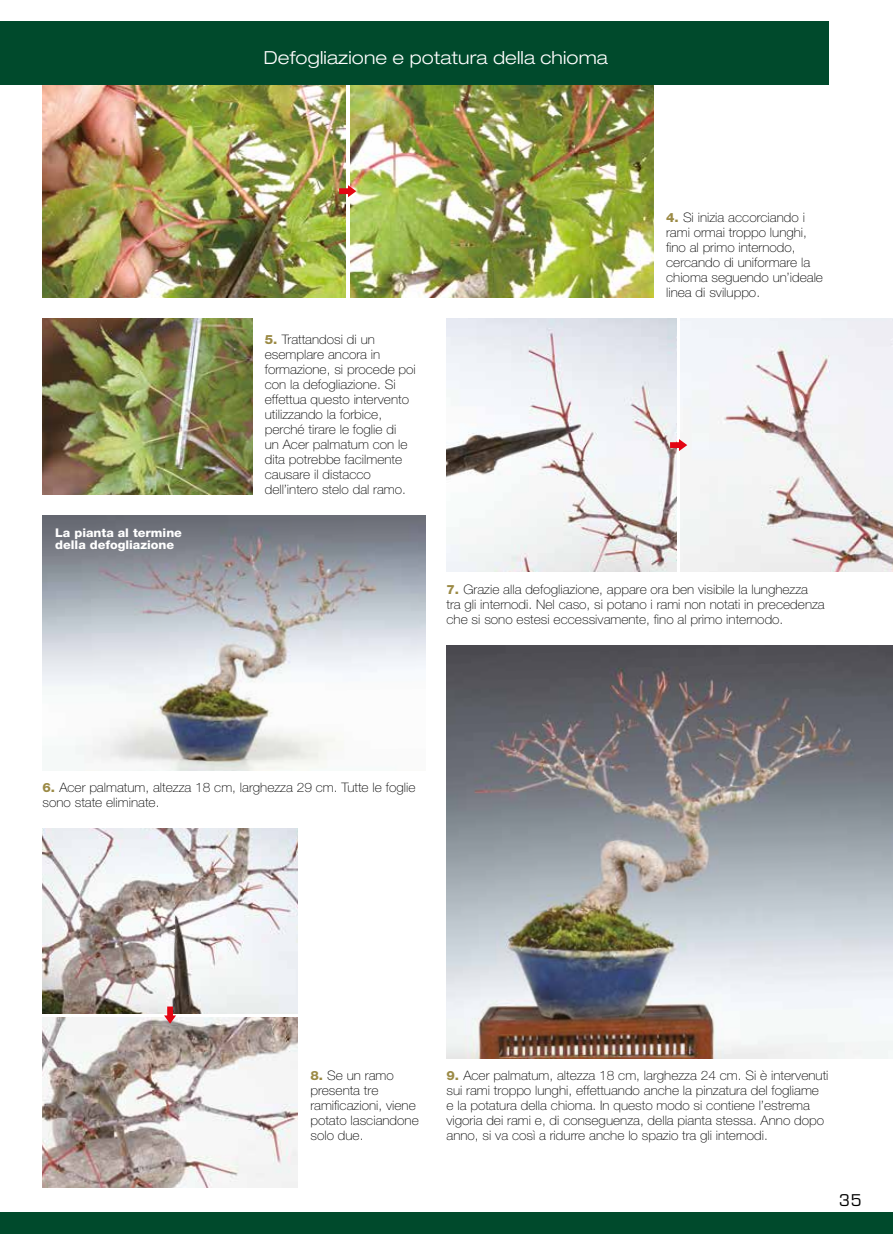
<style>
.page{position:relative;width:893px;height:1234px;background:#fff}
.page>*{position:absolute;margin:0;border:0;box-sizing:border-box;transform-origin:0 0}
.t1{font:300 expanded 18px "Helvetica Neue LT Std";letter-spacing:.01em;color:#fff}
.t2{font:15.75px "Eurostile LT Std";color:#000}
.t3{font:100 13.05px/15px "Helvetica Neue LT Std";color:#000;scale:1.05 1}
.t4{font:800 12px/12px "Helvetica Neue LT Std";color:#fff;scale:1.05 1}
.s1{font-weight:800;font-size:12.75px;color:#9b8a45}
</style>
<div class="page">
<div style="left:0;top:21px;width:829px;height:64px;background:#004a2c"></div>
<div style="left:0;top:1212px;width:893px;height:21px;background:#004a2c"></div>
<img style="left:43px;top:85px;width:303px;height:212px">
<img style="left:350px;top:85px;width:303px;height:212px">
<img style="left:43px;top:318px;width:209px;height:176px">
<img style="left:43px;top:515px;width:382px;height:255px">
<img style="left:446px;top:318px;width:230px;height:253px">
<img style="left:680px;top:318px;width:213px;height:253px">
<svg style="left:670px;top:439px;width:17px;height:12px"></svg>
<svg style="left:339px;top:185px;width:17px;height:12px"></svg>
<img style="left:43px;top:828px;width:255px;height:185px">
<img style="left:43px;top:1017px;width:255px;height:169px">
<img style="left:446px;top:645px;width:447px;height:412px">
<svg style="left:164px;top:1006px;width:12px;height:17px"></svg>
<p class="t4" style="left:55px;top:526px;width:122px">La pianta al termine della defogliazione</p>
<h1 class="t1" style="left:264px;top:47px;width:346px">Defogliazione e potatura della chioma</h1>
<p class="t3" style="left:265px;top:332px;width:145px"><span class="s1">5.</span> Trattandosi di un esemplare ancora in formazione, si procede poi con la defogliazione. Si effettua questo intervento utilizzando la forbice, perché tirare le foglie di<br>un Acer palmatum con le dita potrebbe facilmente causare il distacco dell’intero stelo dal ramo.</p>
<p class="t3" style="left:666px;top:210px;width:151px"><span class="s1">4.</span> Si inizia accorciando i rami ormai troppo lunghi, fino al primo internodo, cercando di uniformare la chioma seguendo un’ideale linea di sviluppo.</p>
<p class="t3" style="left:446px;top:581px;width:362px"><span class="s1">7.</span> Grazie alla defogliazione, appare ora ben visibile la lunghezza tra gli internodi. Nel caso, si potano i rami non notati in precedenza che si sono estesi eccessivamente, fino al primo internodo.</p>
<p class="t3" style="left:43px;top:779px;width:357px"><span class="s1">6.</span> Acer palmatum, altezza 18 cm, larghezza 29 cm. Tutte le foglie sono state eliminate.</p>
<p class="t3" style="left:310px;top:1067px;width:105px"><span class="s1">8.</span> Se un ramo presenta tre ramificazioni, viene potato lasciandone solo due.</p>
<p class="t3" style="left:446px;top:1067px;width:365px"><span class="s1">9.</span> Acer palmatum, altezza 18 cm, larghezza 24 cm. Si è intervenuti sui rami troppo lunghi, effettuando anche la pinzatura del fogliame e la potatura della chioma. In questo modo si contiene l’estrema vigoria dei rami e, di conseguenza, della pianta stessa. Anno dopo anno, si va così a ridurre anche lo spazio tra gli internodi.</p>
<p class="t2" style="left:839px;top:1190px;width:24px">35</p>
</div>
